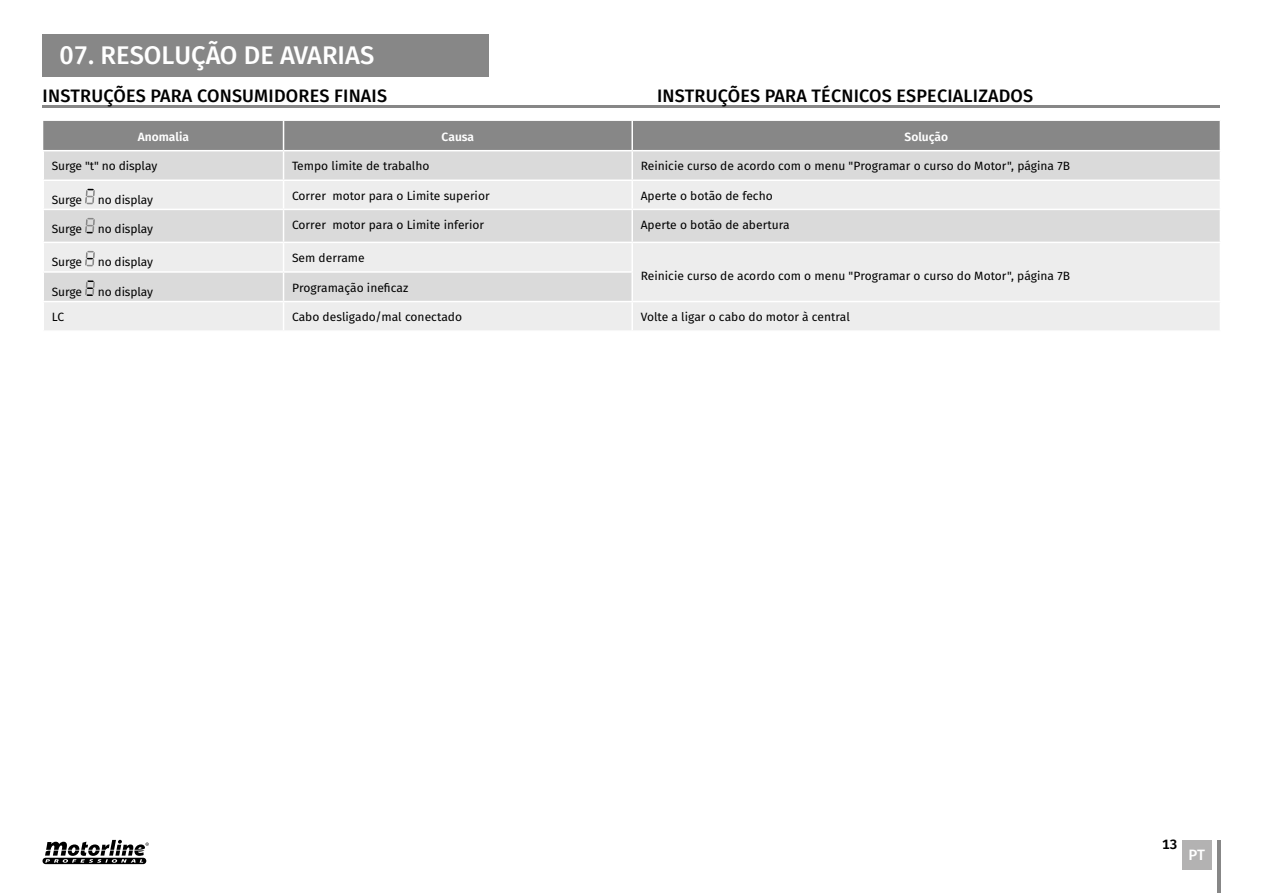
<style>
.page{position:relative;width:1263px;height:893px;background:#fff}
.page>*{position:absolute;margin:0;border:0;box-sizing:border-box;transform-origin:0 0}
.t1{font:500 25.5px "Fira Sans";color:#fff}
.t2{font:500 18px "Fira Sans";letter-spacing:.01em;color:#000}
.t3{font:500 15px "Fira Sans";color:#fff}
.t4{font:600 13.5px "Fira Sans";color:#000}
.t5{font:12px "Fira Sans";color:#000}
.t6{font:600 12px "Fira Sans";color:#fff}
</style>
<div class="page">
<div style="left:43px;top:34px;width:446px;height:43px;background:#878787"></div>
<hr style="left:43px;top:105px;width:1177px;height:3px;background:#878787">
<div style="left:1182px;top:840px;width:29px;height:29px;background:#b3b2b2"></div>
<hr style="left:1217px;top:840px;width:3px;height:53px;background:#878787">
<svg style="left:43px;top:840px;width:106px;height:24px"></svg>
<svg style="left:44px;top:210px;width:1176px;height:120px;background:#e5e5e5"></svg>
<hr style="left:283px;top:210px;width:1px;height:32px;background:#fff">
<hr style="left:631px;top:210px;width:2px;height:32px;background:#fff">
<hr style="left:631px;top:243px;width:2px;height:28px;background:#fff">
<hr style="left:631px;top:273px;width:2px;height:28px;background:#fff">
<svg style="left:283px;top:243px;width:1px;height:87px"></svg>
<hr style="left:631px;top:302px;width:2px;height:28px;background:#fff">
<hr style="left:43px;top:242px;width:241px;height:1px;background:#fff">
<hr style="left:284px;top:242px;width:348px;height:1px;background:#fff">
<hr style="left:632px;top:242px;width:589px;height:1px;background:#fff">
<hr style="left:43px;top:271px;width:241px;height:2px;background:#fff">
<hr style="left:284px;top:271px;width:349px;height:2px;background:#fff">
<hr style="left:43px;top:301px;width:241px;height:1px;background:#fff">
<hr style="left:284px;top:301px;width:348px;height:1px;background:#fff">
<hr style="left:632px;top:301px;width:589px;height:1px;background:#fff">
<svg style="left:43px;top:121px;width:1177px;height:88px;background:#c6c6c6"></svg>
<svg style="left:85px;top:218px;width:10px;height:15px"></svg>
<svg style="left:85px;top:251px;width:10px;height:15px"></svg>
<svg style="left:85px;top:280px;width:10px;height:16px"></svg>
<h1 class="t1" style="left:60px;top:34px;width:316px">07. RESOLUÇÃO DE AVARIAS</h1>
<h2 class="t2" style="left:43px;top:81px;width:346px">INSTRUÇÕES PARA CONSUMIDORES FINAIS</h2>
<h2 class="t2" style="left:657px;top:81px;width:378px">INSTRUÇÕES PARA TÉCNICOS ESPECIALIZADOS</h2>
<p class="t6" style="left:138px;top:127px;width:53px">Anomalia</p>
<p class="t6" style="left:442px;top:127px;width:34px">Causa</p>
<p class="t6" style="left:904px;top:127px;width:45px">Solução</p>
<p class="t5" style="left:52px;top:157px;width:107px">Surge "t" no display</p>
<p class="t5" style="left:292px;top:157px;width:139px">Tempo limite de trabalho</p>
<p class="t5" style="left:641px;top:157px;width:431px">Reinicie curso de acordo com o menu "Programar o curso do Motor", página 7B</p>
<p class="t5" style="left:52px;top:191px;width:32px">Surge</p>
<p class="t5" style="left:98px;top:191px;width:57px">no display</p>
<p class="t5" style="left:292px;top:187px;width:199px">Correr motor para o Limite superior</p>
<p class="t5" style="left:641px;top:187px;width:133px">Aperte o botão de fecho</p>
<p class="t5" style="left:52px;top:220px;width:32px">Surge</p>
<p class="t5" style="left:98px;top:220px;width:57px">no display</p>
<p class="t5" style="left:292px;top:216px;width:194px">Correr motor para o Limite inferior</p>
<p class="t5" style="left:641px;top:216px;width:150px">Aperte o botão de abertura</p>
<p class="t5" style="left:52px;top:253px;width:32px">Surge</p>
<p class="t5" style="left:98px;top:253px;width:57px">no display</p>
<p class="t5" style="left:292px;top:249px;width:74px">Sem derrame</p>
<p class="t5" style="left:641px;top:266px;width:431px">Reinicie curso de acordo com o menu "Programar o curso do Motor", página 7B</p>
<p class="t5" style="left:52px;top:283px;width:32px">Surge</p>
<p class="t5" style="left:98px;top:283px;width:57px">no display</p>
<p class="t5" style="left:292px;top:278px;width:118px">Programação ineficaz</p>
<p class="t5" style="left:52px;top:308px;width:14px">LC</p>
<p class="t5" style="left:292px;top:308px;width:171px">Cabo desligado/mal conectado</p>
<p class="t5" style="left:641px;top:308px;width:211px">Volte a ligar o cabo do motor à central</p>
<p class="t4" style="left:1162px;top:833px;width:17px">13</p>
<p class="t3" style="left:1188px;top:842px;width:18px">PT</p>
</div>
